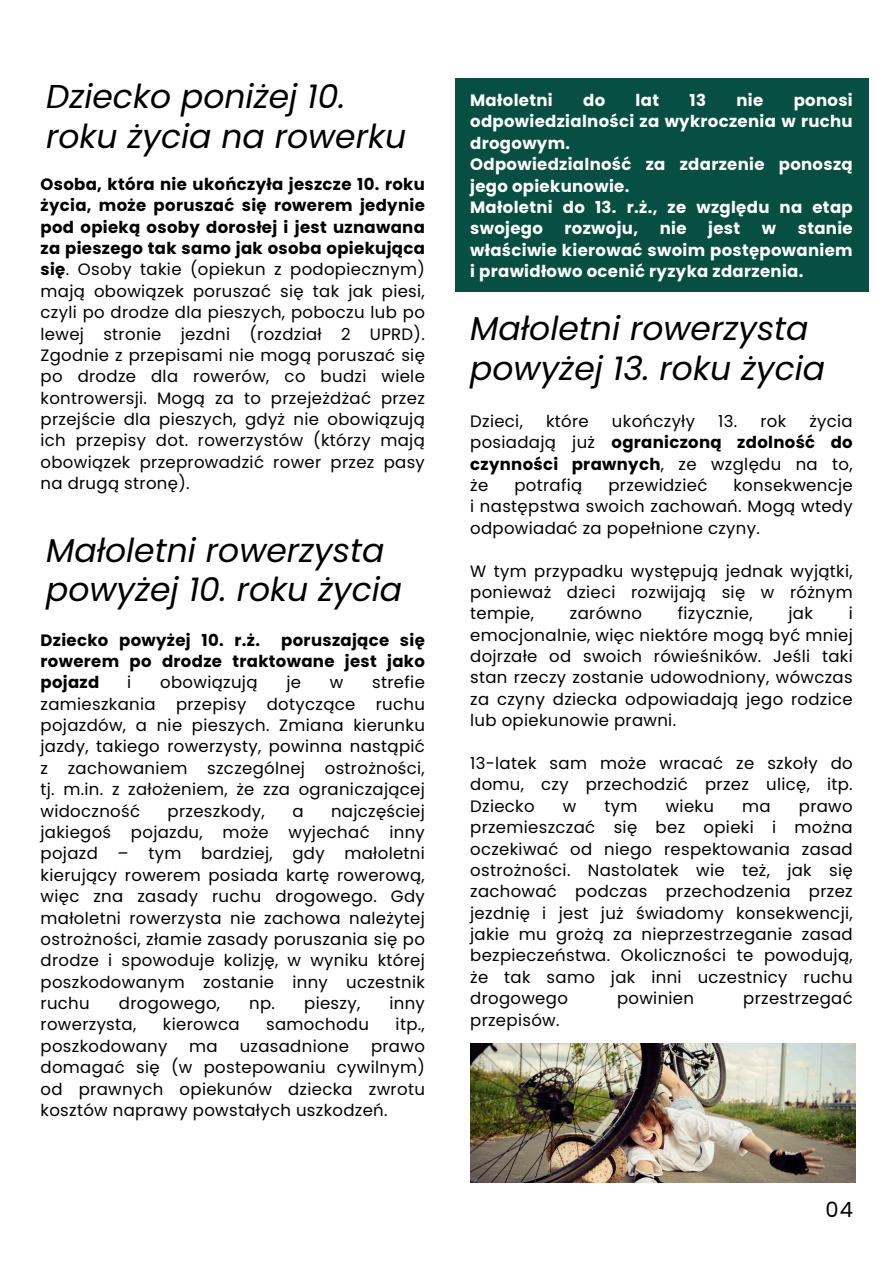
<style>
.page{position:relative;width:894px;height:1264px;background:#fff}
.page>*{position:absolute;margin:0;border:0;box-sizing:border-box;transform-origin:0 0}
.t1{font:italic 33px/39.3px "Poppins";color:#000}
.t2{font:21px "Poppins";color:#000}
.t3{font:16.5px/21.3px "Poppins";letter-spacing:.02em;color:#000;text-align:justify}
.t4{font:700 16.5px/21.3px "Poppins";letter-spacing:.02em;color:#fff}
.t5{font:700 16.5px/21.3px "Poppins";letter-spacing:.02em;color:#000;text-align:justify}
.t6{font:15px "Poppins";color:#fff}
.s1{font-weight:700}
.s2{font-weight:400}
</style>
<div class="page">
<div style="left:455px;top:78px;width:412px;height:214px;background:#074e43"></div>
<img style="left:470px;top:1043px;width:385px;height:139px">
<p class="t1" style="left:46px;top:77px;width:361px">Dziecko poniżej 10. roku życia na rowerku</p>
<h1 class="t3" style="left:41px;top:173px;width:386px"><span class="s1">Osoba, która nie ukończyła jeszcze 10. roku życia, może poruszać się rowerem jedynie pod opieką osoby dorosłej i jest uznawana za pieszego tak samo jak osoba opiekująca się</span>. Osoby takie (opiekun z podopiecznym) mają obowiązek poruszać się tak jak piesi, czyli po drodze dla pieszych, poboczu lub po lewej stronie jezdni (rozdział 2 UPRD).<br>Zgodnie z przepisami nie mogą poruszać się po drodze dla rowerów, co budzi wiele kontrowersji. Mogą za to przejeżdżać przez przejście dla pieszych, gdyż nie obowiązują ich przepisy dot. rowerzystów (którzy mają obowiązek przeprowadzić rower przez pasy na drugą stronę).</h1>
<h2 class="t1" style="left:46px;top:530px;width:357px">Małoletni rowerzysta powyżej 10. roku życia</h2>
<p class="t5" style="left:41px;top:629px;width:221px">Dziecko powyżej 10. r.ż.</p>
<p class="t5" style="left:41px;top:629px;width:386px;text-indent:240px">poruszające się rowerem po drodze traktowane jest jako pojazd</p>
<p class="t3" style="left:41px;top:672px;width:386px;text-indent:331px">strefie zamieszkania przepisy dotyczące ruchu pojazdów, a nie pieszych. Zmiana kierunku jazdy, takiego rowerzysty, powinna nastąpić z zachowaniem szczególnej ostrożności, tj. m.in. z założeniem, że zza ograniczającej widoczność</p>
<p class="t3" style="left:127px;top:672px;width:6px">i</p>
<p class="t3" style="left:160px;top:672px;width:99px">obowiązują</p>
<p class="t3" style="left:286px;top:672px;width:16px">je</p>
<p class="t3" style="left:330px;top:672px;width:15px">w</p>
<p class="t3" style="left:41px;top:800px;width:386px;text-indent:290px">najczęściej jakiegoś pojazdu, może wyjechać inny pojazd – tym bardziej, gdy małoletni kierujący rowerem posiada kartę rowerową, więc zna zasady ruchu drogowego. Gdy małoletni rowerzysta nie zachowa należytej ostrożności, złamie zasady poruszania się po drodze i spowoduje kolizję, w wyniku której poszkodowanym zostanie inny uczestnik ruchu</p>
<p class="t3" style="left:167px;top:800px;width:99px">przeszkody,</p>
<p class="t3" style="left:292px;top:800px;width:13px">a</p>
<p class="t3" style="left:119px;top:992px;width:103px">drogowego,</p>
<p class="t3" style="left:249px;top:992px;width:112px">np. pieszy,</p>
<p class="t3" style="left:389px;top:992px;width:37px">inny</p>
<p class="t3" style="left:41px;top:1014px;width:97px">rowerzysta,</p>
<p class="t3" style="left:163px;top:1014px;width:78px">kierowca</p>
<p class="t3" style="left:266px;top:1014px;width:104px">samochodu</p>
<p class="t3" style="left:395px;top:1014px;width:31px">itp.,</p>
<p class="t3" style="left:41px;top:1035px;width:128px">poszkodowany</p>
<p class="t3" style="left:189px;top:1035px;width:30px">ma</p>
<p class="t3" style="left:239px;top:1035px;width:111px">uzasadnione</p>
<p class="t3" style="left:41px;top:1035px;width:386px;text-indent:330px">prawo domagać się (w postepowaniu cywilnym) od prawnych opiekunów dziecka zwrotu kosztów naprawy powstałych uszkodzeń.</p>
<p class="t6" style="left:502px;top:87px;width:63px">cos tam</p>
<p class="t4" style="left:470px;top:90px;width:384px;text-indent:323px">ponosi odpowiedzialności za wykroczenia w ruchu drogowym.<br>Odpowiedzialność za zdarzenie ponoszą jego opiekunowie.<br>Małoletni do 13. r.ż., ze względu na etap swojego</p>
<p class="t4" style="left:470px;top:90px;width:84px">Małoletni</p>
<p class="t4" style="left:583px;top:90px;width:24px">do</p>
<p class="t4" style="left:635px;top:90px;width:25px">lat</p>
<p class="t4" style="left:689px;top:90px;width:18px">13</p>
<p class="t4" style="left:736px;top:90px;width:28px">nie</p>
<p class="t4" style="left:470px;top:218px;width:384px;text-align:justify;text-indent:327px">stanie właściwie kierować swoim postępowaniem i prawidłowo ocenić ryzyka zdarzenia.</p>
<p class="t4" style="left:564px;top:218px;width:75px">rozwoju,</p>
<p class="t4" style="left:659px;top:218px;width:28px">nie</p>
<p class="t4" style="left:708px;top:218px;width:33px">jest</p>
<p class="t4" style="left:761px;top:218px;width:16px">w</p>
<h1 class="t1" style="left:470px;top:309px;width:356px">Małoletni rowerzysta powyżej 13. roku życia</h1>
<p class="t3" style="left:470px;top:410px;width:54px">Dzieci,</p>
<p class="t3" style="left:546px;top:410px;width:44px">które</p>
<p class="t3" style="left:611px;top:410px;width:85px">ukończyły</p>
<p class="t3" style="left:718px;top:410px;width:70px">13. rok</p>
<p class="t5" style="left:470px;top:410px;width:384px;text-indent:339px"><span class="s2">życia posiadają już</span> ograniczoną zdolność do czynności prawnych<span class="s2">, ze względu na to, że</span></p>
<p class="t3" style="left:514px;top:474px;width:69px">potrafią</p>
<p class="t3" style="left:608px;top:474px;width:100px">przewidzieć</p>
<p class="t3" style="left:470px;top:474px;width:384px;text-indent:263px">konsekwencje i następstwa swoich zachowań. Mogą wtedy odpowiadać za popełnione czyny.</p>
<p class="t3" style="left:470px;top:560px;width:384px">W tym przypadku występują jednak wyjątki, ponieważ dzieci rozwijają się w różnym tempie,</p>
<p class="t3" style="left:569px;top:603px;width:73px">zarówno</p>
<p class="t3" style="left:677px;top:603px;width:76px">fizycznie,</p>
<p class="t3" style="left:788px;top:603px;width:26px">jak</p>
<p class="t3" style="left:470px;top:603px;width:384px;text-indent:378px">i emocjonalnie, więc niektóre mogą być mniej dojrzałe od swoich rówieśników. Jeśli taki stan rzeczy zostanie udowodniony, wówczas za czyny dziecka odpowiadają jego rodzice lub opiekunowie prawni.</p>
<p class="t3" style="left:470px;top:752px;width:384px">13-latek sam może wracać ze szkoły do</p>
<p class="t3" style="left:470px;top:774px;width:384px">domu, czy przechodzić przez ulicę, itp.<br>Dziecko</p>
<p class="t3" style="left:562px;top:795px;width:15px">w</p>
<p class="t3" style="left:604px;top:795px;width:34px">tym</p>
<p class="t3" style="left:665px;top:795px;width:50px">wieku</p>
<p class="t3" style="left:742px;top:795px;width:30px">ma</p>
<p class="t3" style="left:470px;top:795px;width:384px;text-indent:328px">prawo przemieszczać się bez opieki i można oczekiwać od niego respektowania zasad ostrożności. Nastolatek wie też, jak się zachować podczas przechodzenia przez jezdnię i jest już świadomy konsekwencji, jakie mu grożą za nieprzestrzeganie zasad bezpieczeństwa. Okoliczności te powodują, że tak samo jak inni uczestnicy ruchu drogowego</p>
<p class="t3" style="left:617px;top:987px;width:78px">powinien</p>
<p class="t3" style="left:743px;top:987px;width:111px">przestrzegać</p>
<p class="t3" style="left:470px;top:1009px;width:91px">przepisów.</p>
<h1 class="t2" style="left:825px;top:1194px;width:29px">04</h1>
</div>
